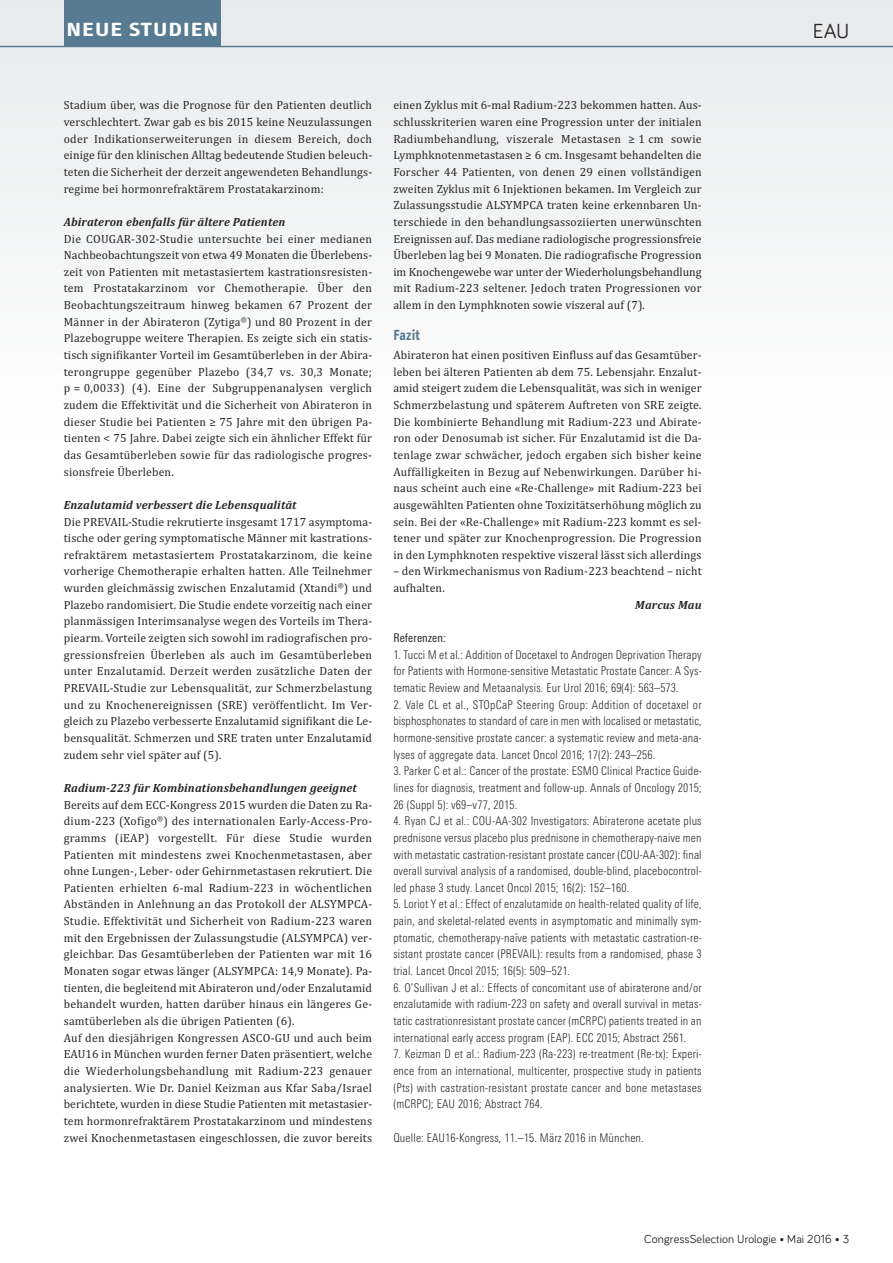
<style>
.page{position:relative;width:893px;height:1263px;background:#fff}
.page>*{position:absolute;margin:0;border:0;box-sizing:border-box;transform-origin:0 0}
.t1{font:21px "Bariol";color:#272627}
.t2{font:700 19.5px "Info Text";letter-spacing:.04em;color:#fff;scale:1.26 1}
.t3{font:700 15px "Info Text";letter-spacing:.01em;color:#567b92;scale:.95 1}
.t4{font:12px/16.6px "Cambria";letter-spacing:.015em;color:#272627;text-align:justify}
.t5{font:300 condensed 12px/16.6px "Linotype Univers";letter-spacing:.015em;color:#272627;text-align:justify}
.t6{font:italic 700 12px "Cambria";letter-spacing:.015em;color:#272627}
.t7{font:12px "Bariol";letter-spacing:.01em;color:#272627}
.t8{font:condensed 12px "Linotype Univers";letter-spacing:.015em;color:#272627}
</style>
<div class="page">
<div style="left:0;top:0;width:893px;height:442px;background:#f3f4f5"></div>
<hr style="left:0;top:46px;width:893px;height:1px;background:#567b92">
<div style="left:64px;top:0;width:157px;height:47px;background:#567b92"></div>
<h2 class="t2" style="left:67px;top:22px;width:122px">NEUE STUDIEN</h2>
<p class="t4" style="left:64px;top:97px;width:310px">Stadium über, was die Prognose für den Patienten deutlich verschlechtert. Zwar gab es bis 2015 keine Neuzulassungen oder Indikationserweiterungen in diesem Bereich, doch einige für den klinischen Alltag bedeutende Studien beleuch&shy;teten die Sicherheit der derzeit angewendeten Behandlungs&shy;regime bei hormonrefraktärem Prostatakarzinom:</p>
<p class="t6" style="left:64px;top:215px;width:223px">Abirateron ebenfalls für ältere Patienten</p>
<p class="t4" style="left:64px;top:230px;width:310px">Die COUGAR-302-Studie untersuchte bei einer medianen Nachbeobachtungszeit von etwa 49 Monaten die Überlebens&shy;zeit von Patienten mit metastasiertem kastrationsresisten&shy;tem Prostatakarzinom vor Chemotherapie. Über den Beobachtungszeitraum hinweg bekamen 67 Prozent der Männer in der Abirateron (Zytiga<sup>®</sup>) und 80 Prozent in der Plazebogruppe weitere Therapien. Es zeigte sich ein statis&shy;tisch signifikanter Vorteil im Gesamtüberleben in der Abira&shy;terongruppe gegenüber Plazebo (34,7 vs. 30,3 Monate; p = 0,0033) (4). Eine der Subgruppenanalysen verglich zudem die Effektivität und die Sicherheit von Abirateron in dieser Studie bei Patienten ≥ 75 Jahre mit den übrigen Pa&shy;tienten &lt; 75 Jahre. Dabei zeigte sich ein ähnlicher Effekt für das Gesamtüberleben sowie für das radiologische progres&shy;sionsfreie Überleben.</p>
<p class="t6" style="left:64px;top:498px;width:234px">Enzalutamid verbessert die Lebensqualität</p>
<p class="t4" style="left:64px;top:513px;width:310px">Die PREVAIL-Studie rekrutierte insgesamt 1717 asymptoma&shy;tische oder gering symptomatische Männer mit kastrations&shy;refraktärem metastasiertem Prostatakarzinom, die keine vorherige Chemotherapie erhalten hatten. Alle Teilnehmer wurden gleichmässig zwischen Enzalutamid (Xtandi<sup>®</sup>) und Plazebo randomisiert. Die Studie endete vorzeitig nach einer planmässigen Interimsanalyse wegen des Vorteils im Thera&shy;piearm. Vorteile zeigten sich sowohl im radiografischen pro&shy;gressionsfreien Überleben als auch im Gesamtüberleben unter Enzalutamid. Derzeit werden zusätzliche Daten der PREVAIL-Studie zur Lebensqualität, zur Schmerzbelastung und zu Knochenereignissen (SRE) veröffentlicht. Im Ver&shy;gleich zu Plazebo verbesserte Enzalutamid signifikant die Le&shy;bensqualität. Schmerzen und SRE traten unter Enzalutamid zudem sehr viel später auf (5).</p>
<p class="t6" style="left:64px;top:781px;width:294px">Radium-223 für Kombinationsbehandlungen geeignet</p>
<p class="t4" style="left:64px;top:796px;width:310px;text-align:left">Bereits auf dem ECC-Kongress 2015 wurden die Daten zu Ra&shy;dium-223 (Xofigo<sup>®</sup>) des internationalen Early-Access-Pro&shy;gramms (iEAP) vorgestellt. Für diese Studie wurden Patienten mit mindestens zwei Knochenmetastasen, aber ohne Lungen-, Leber- oder Gehirnmetastasen rekrutiert. Die Patienten erhielten 6-mal Radium-223 in wöchentlichen Abständen in Anlehnung an das Protokoll der ALSYMPCA-Studie. Effektivität und Sicherheit von Radium-223 waren mit den Ergebnissen der Zulassungstudie (ALSYMPCA) ver&shy;gleichbar. Das Gesamtüberleben der Patienten war mit 16<br>Monaten sogar etwas länger (ALSYMPCA: 14,9 Monate). Pa&shy;tienten, die begleitend mit Abirateron und/oder Enzalutamid behandelt wurden, hatten darüber hinaus ein längeres Ge&shy;samtüberleben als die übrigen Patienten (6).<br>Auf den diesjährigen Kongressen ASCO-GU und auch beim EAU16 in München wurden ferner Daten präsentiert, welche die Wiederholungsbehandlung mit Radium-223 genauer analysierten. Wie Dr. Daniel Keizman aus Kfar Saba/Israel berichtete, wurden in diese Studie Patienten mit metastasier&shy;tem hormonrefraktärem Prostatakarzinom und mindestens zwei Knochenmetastasen eingeschlossen, die zuvor bereits</p>
<p class="t4" style="left:393px;top:97px;width:310px">einen Zyklus mit 6-mal Radium-223 bekommen hatten. Aus&shy;schlusskriterien waren eine Progression unter der initialen Radiumbehandlung, viszerale Metastasen ≥ 1 cm sowie Lymphknotenmetastasen ≥ 6 cm. Insgesamt behandelten die Forscher 44 Patienten, von denen 29 einen vollständigen zweiten Zyklus mit 6 Injektionen bekamen. Im Vergleich zur Zulassungsstudie ALSYMPCA traten keine erkennbaren Un&shy;terschiede in den behandlungsassoziierten unerwünschten Ereignissen auf. Das mediane radiologische progressionsfreie Überleben lag bei 9 Monaten. Die radiografische Progression im Knochengewebe war unter der Wiederholungsbehandlung mit Radium-223 seltener. Jedoch traten Progressionen vor allem in den Lymphknoten sowie viszeral auf (7).</p>
<p class="t3" style="left:393px;top:330px;width:30px">Fazit</p>
<p class="t4" style="left:393px;top:347px;width:310px">Abirateron hat einen positiven Einfluss auf das Gesamtüber&shy;leben bei älteren Patienten ab dem 75. Lebensjahr. Enzalut&shy;amid steigert zudem die Lebensqualität, was sich in weniger Schmerzbelastung und späterem Auftreten von SRE zeigte.<br>Die kombinierte Behandlung mit Radium-223 und Abirate&shy;ron oder Denosumab ist sicher. Für Enzalutamid ist die Da&shy;tenlage zwar schwächer, jedoch ergaben sich bisher keine Auffälligkeiten in Bezug auf Nebenwirkungen. Darüber hi&shy;naus scheint auch eine «Re-Challenge» mit Radium-223 bei ausgewählten Patienten ohne Toxizitätserhöhung möglich zu sein. Bei der «Re-Challenge» mit Radium-223 kommt es sel&shy;tener und später zur Knochenprogression. Die Progression in den Lymphknoten respektive viszeral lässt sich allerdings</p>
<p class="t4" style="left:393px;top:563px;width:310px">– den Wirkmechanismus von Radium-223 beachtend – nicht aufhalten.</p>
<p class="t6" style="left:635px;top:598px;width:68px">Marcus Mau</p>
<p class="t8" style="left:393px;top:633px;width:54px">Referenzen:</p>
<p class="t5" style="left:393px;top:647px;width:310px">1. Tucci M et al.: Addition of Docetaxel to Androgen Deprivation Therapy for Patients with Hormone-sensitive Metastatic Prostate Cancer: A Sys&shy;tematic Review and Metaanalysis. Eur Urol 2016; 69(4): 563–573.</p>
<p class="t5" style="left:393px;top:697px;width:310px">2. Vale CL et al., STOpCaP Steering Group: Addition of docetaxel or bisphosphonates to standard of care in men with localised or metastatic, hormone-sensitive prostate cancer: a systematic review and meta-ana&shy;lyses of aggregate data. Lancet Oncol 2016; 17(2): 243–256.</p>
<p class="t5" style="left:393px;top:764px;width:310px">3. Parker C et al.: Cancer of the prostate: ESMO Clinical Practice Guide&shy;lines for diagnosis, treatment and follow-up. Annals of Oncology 2015; 26 (Suppl 5): v69–v77, 2015.</p>
<p class="t5" style="left:393px;top:814px;width:310px">4. Ryan CJ et al.: COU-AA-302 Investigators: Abiraterone acetate plus prednisone versus placebo plus prednisone in chemotherapy-naive men with metastatic castration-resistant prostate cancer (COU-AA-302): final overall survival analysis of a randomised, double-blind, placebocontrol&shy;led phase 3 study. Lancet Oncol 2015; 16(2): 152–160.</p>
<p class="t5" style="left:393px;top:897px;width:310px">5. Loriot Y et al.: Effect of enzalutamide on health-related quality of life, pain, and skeletal-related events in asymptomatic and minimally sym&shy;ptomatic, chemotherapy-naïve patients with metastatic castration-re&shy;sistant prostate cancer (PREVAIL): results from a randomised, phase 3 trial. Lancet Oncol 2015; 16(5): 509–521.</p>
<p class="t5" style="left:393px;top:980px;width:310px">6. O’Sullivan J et al.: Effects of concomitant use of abiraterone and/or enzalutamide with radium-223 on safety and overall survival in metas&shy;tatic castrationresistant prostate cancer (mCRPC) patients treated in an international early access program (EAP). ECC 2015; Abstract 2561.</p>
<p class="t5" style="left:393px;top:1047px;width:310px">7. Keizman D et al.: Radium-223 (Ra-223) re-treatment (Re-tx): Experi&shy;ence from an international, multicenter, prospective study in patients (Pts) with castration-resistant prostate cancer and bone metastases (mCRPC); EAU 2016; Abstract 764.</p>
<p class="t5" style="left:393px;top:1130px;width:252px">Quelle: EAU16-Kongress, 11.–15. März 2016 in München.</p>
<h1 class="t1" style="left:813px;top:24px;width:38px">EAU</h1>
<p class="t7" style="left:644px;top:1234px;width:207px">CongressSelection Urologie • Mai 2016 • 3</p>
</div>
